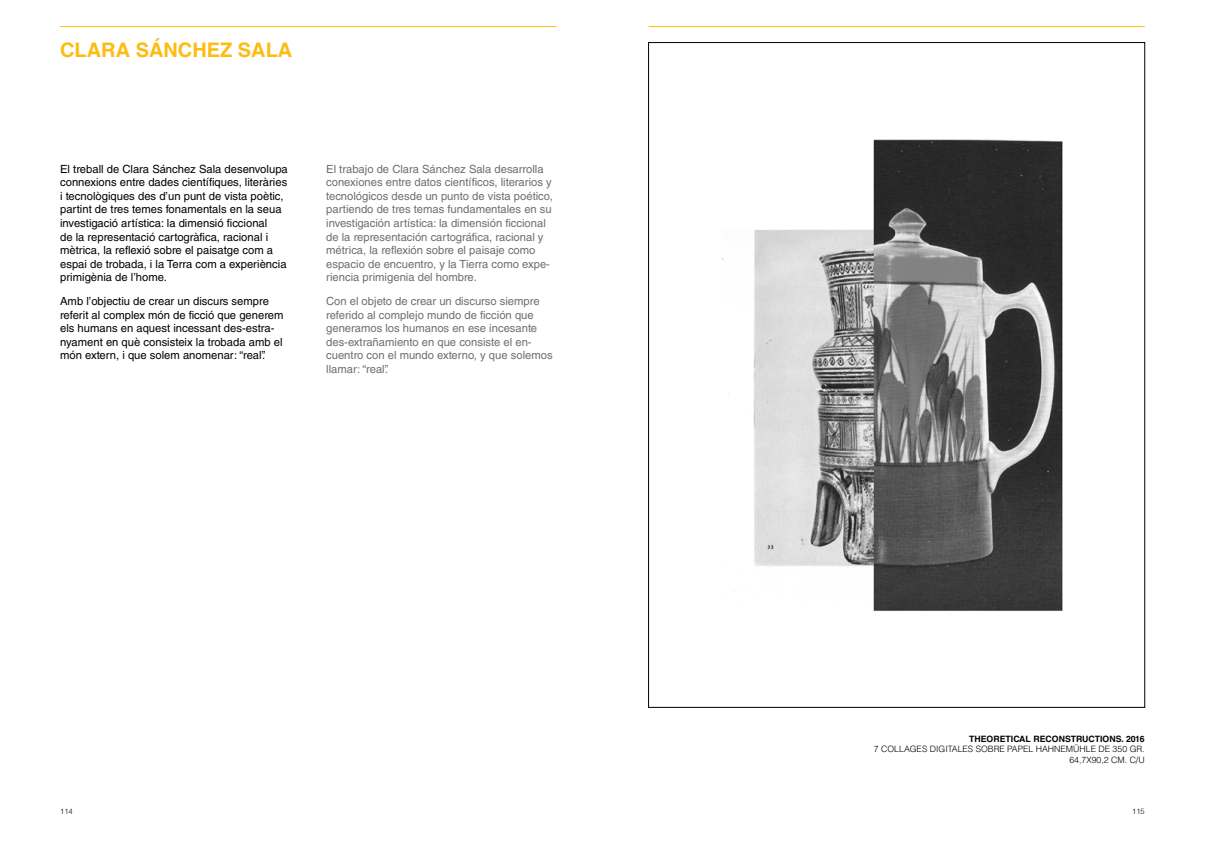
<style>
.page{position:relative;width:1205px;height:851px;background:#fff}
.page>*{position:absolute;margin:0;border:0;box-sizing:border-box;transform-origin:0 0}
.t1{font:700 20px "Helvetica";color:#febc11}
.t2{font:11.25px/13.5px "Helvetica LT Std";color:#6d6e71}
.t3{font:11.25px/13.5px "Helvetica LT Std";color:#000}
.t4{font:300 8.75px/10.5px "Helvetica LT Std";color:#000;text-align:right}
.t5{font:700 8.75px "Helvetica LT Std";color:#000}
.t6{font:300 7.5px "Helvetica";color:#000}
</style>
<div class="page">
<hr style="left:60px;top:26px;width:496px;height:1px;background:#febc11">
<hr style="left:648px;top:26px;width:496px;height:1px;background:#febc11">
<img style="left:722px;top:139px;width:341px;height:472px">
<h1 class="t1" style="left:60px;top:38px;width:234px">CLARA SÁNCHEZ SALA</h1>
<p class="t3" style="left:60px;top:162px;width:229px">El treball de Clara Sánchez Sala desenvolupa connexions entre dades científiques, literàries i tecnològiques des d’un punt de vista poètic, partint de tres temes fonamentals en la seua investigació artística: la dimensió ficcional<br>de la representació cartogràfica, racional i mètrica, la reflexió sobre el paisatge com a espai de trobada, i la Terra com a experiència primigènia de l’home.</p>
<p class="t3" style="left:60px;top:294px;width:225px">Amb l’objectiu de crear un discurs sempre referit al complex món de ficció que generem els humans en aquest incessant des-estra&shy;nyament en què consisteix la trobada amb el món extern, i que solem anomenar: “real”.</p>
<p class="t2" style="left:326px;top:162px;width:228px">El trabajo de Clara Sánchez Sala desarrolla conexiones entre datos científicos, literarios y tecnológicos desde un punto de vista poético, partiendo de tres temas fundamentales en su investigación artística: la dimensión ficcional de la representación cartográfica, racional y métrica, la reflexión sobre el paisaje como espacio de encuentro, y la Tierra como expe&shy;riencia primigenia del hombre.</p>
<p class="t2" style="left:326px;top:294px;width:228px">Con el objeto de crear un discurso siempre referido al complejo mundo de ficción que generamos los humanos en ese incesante des-extrañamiento en que consiste el en&shy;cuentro con el mundo externo, y que solemos llamar: “real”.</p>
<p class="t5" style="left:969px;top:733px;width:12px">THEORETICAL</p>
<p class="t5" style="left:1033px;top:733px;width:14px">RECONSTR</p>
<p class="t5" style="left:1082px;top:733px;width:13px">UCTIONS</p>
<p class="t5" style="left:1121px;top:733px;width:25px">. 2016</p>
<p class="t4" style="left:874px;top:743px;width:14px">7 COLLAGES</p>
<p class="t4" style="left:930px;top:743px;width:6px">DIGITALES</p>
<p class="t4" style="left:975px;top:743px;width:7px">SOBRE</p>
<p class="t4" style="left:1007px;top:743px;width:7px">PAPEL</p>
<p class="t4" style="left:1036px;top:743px;width:14px">HAHNEM</p>
<p class="t4" style="left:1073px;top:743px;width:13px">ÜHLE</p>
<p class="t4" style="left:1069px;top:743px;width:77px">DE 350 GR .<br>64,7X90,2 CM . C/U</p>
<p class="t6" style="left:60px;top:806px;width:14px">114</p>
<p class="t6" style="left:1132px;top:806px;width:14px">115</p>
</div>
